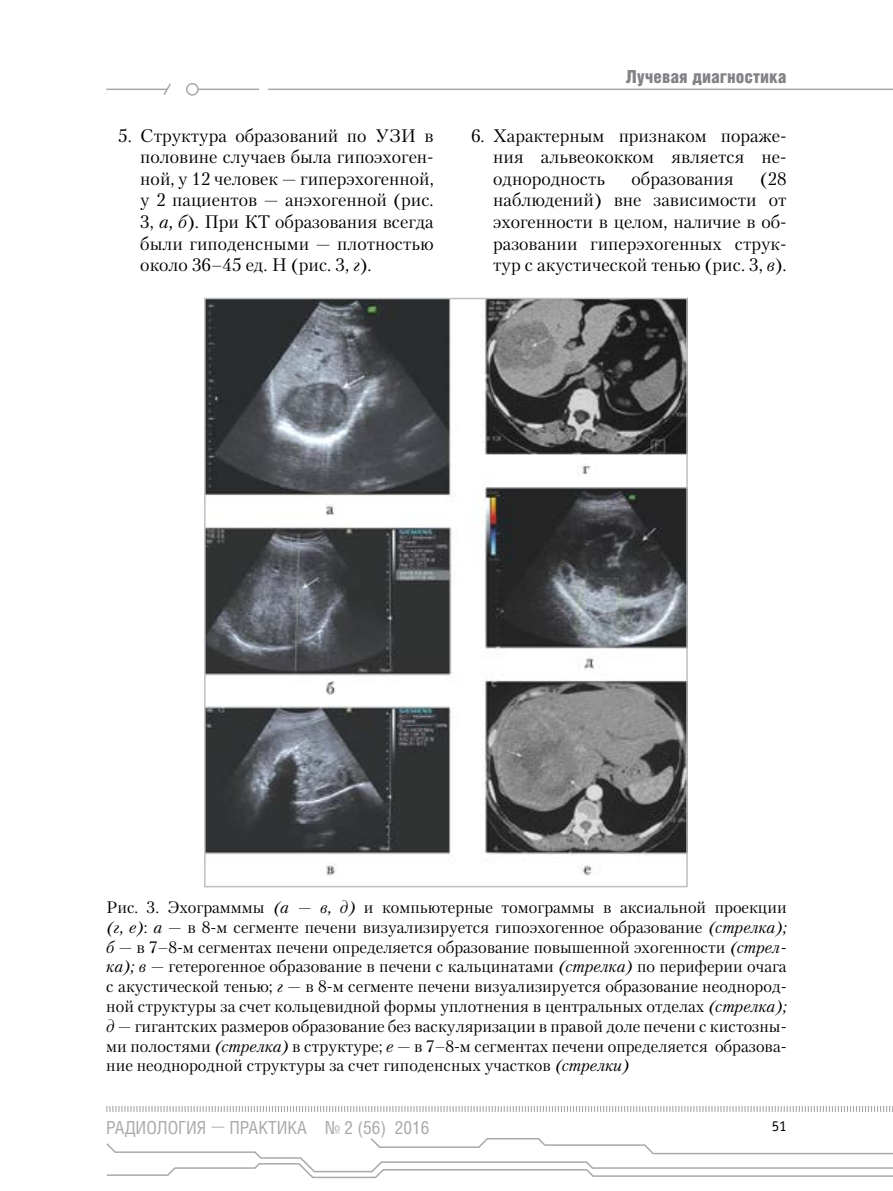
<style>
.page{position:relative;width:893px;height:1191px;background:#fff}
.page>*{position:absolute;margin:0;border:0;box-sizing:border-box;transform-origin:0 0}
.t1{font:18px/21.6px "Petersburg C";color:#000;text-align:justify}
.t2{font:18px "Helios Cond";color:#a7a9ac}
.t3{font:900 18px "Helios Cond";color:#808285}
.t4{font:16.5px/19.8px "Petersburg C";color:#000;text-align:justify}
.t5{font:15px "Officina Sans C";color:#000}
.s1{font-style:italic}
.s2{font-family:"Petersburg C";font-weight:700}
</style>
<div class="page">
<svg style="left:106px;top:1106px;width:787px;height:6px"></svg>
<hr style="left:268px;top:89px;width:625px;height:1px;background:#a7a9ac">
<hr style="left:198px;top:89px;width:61px;height:1px;background:#a7a9ac">
<div style="left:186px;top:83px;width:13px;height:13px;border:2px solid #a7a9ac;border-radius:50%"></div>
<hr style="left:106px;top:89px;width:61px;height:1px;background:#a7a9ac">
<svg style="left:162px;top:83px;width:9px;height:12px"></svg>
<svg style="left:106px;top:1138px;width:787px;height:40px"></svg>
<img style="left:207px;top:301px;width:478px;height:575px">
<div style="left:204px;top:298px;width:484px;height:589px;border:2px solid #bcbec0"></div>
<p class="t3" style="left:626px;top:66px;width:162px">Лучевая диагностика</p>
<p class="t1" style="left:140px;top:124px;width:295px;text-indent:-22px">5. Структура образований по УЗИ в половине случаев была гипоэхоген&shy;ной, у 12 человек — гиперэхогенной, у 2 пациентов — анэхогенной (рис.<br>3, <span class="s1">а, б</span>). При КТ образования всегда были гиподенсными — плотностью около 36–45 ед. Н (рис. 3, <span class="s1">г</span>).</p>
<p class="t1" style="left:493px;top:124px;width:295px;text-indent:-22px">6. Характерным признаком пораже&shy;ния альвеококком является не&shy;однородность</p>
<p class="t1" style="left:632px;top:167px;width:104px">образования</p>
<p class="t1" style="left:493px;top:167px;width:295px;text-indent:267px">(28 наблюдений) вне зависимости от эхогенности в целом, наличие в об&shy;разовании гиперэхогенных струк&shy;тур с акустической тенью (рис. 3, <span class="s1">в</span>).</p>
<p class="t4" style="left:106px;top:897px;width:682px">Рис. 3. Эхограмммы <span class="s1">(а — в, д)</span> и компьютерные томограммы в аксиальной проекции <span class="s1">(г, е)</span>: <span class="s1">а</span> — в 8-м сегменте печени визуализируется гипоэхогенное образование <span class="s1">(стрелка); б</span> — в 7–8-м сегментах печени определяется образование повышенной эхогенности <span class="s1">(стрел&shy;ка); в</span> — гетерогенное образование в печени с кальцинатами <span class="s1">(стрелка)</span> по периферии очага с акустической тенью; <span class="s1">г</span> — в 8-м сегменте печени визуализируется образование неоднород&shy;ной структуры за счет кольцевидной формы уплотнения в центральных отделах <span class="s1">(стрелка); д</span> — гигантских размеров образование без васкуляризации в правой доле печени с кистозны&shy;ми полостями <span class="s1">(стрелка)</span> в структуре; <span class="s1">е</span> — в 7–8-м сегментах печени определяется образова&shy;ние неоднородной структуры за счет гиподенсных участков <span class="s1">(стрелки)</span></p>
<p class="t2" style="left:106px;top:1116px;width:325px">РАДИОЛОГИЯ <span class="s2">—</span> ПРАКТИКА № 2 (56) 2016</p>
<p class="t5" style="left:772px;top:1117px;width:16px">51</p>
</div>
